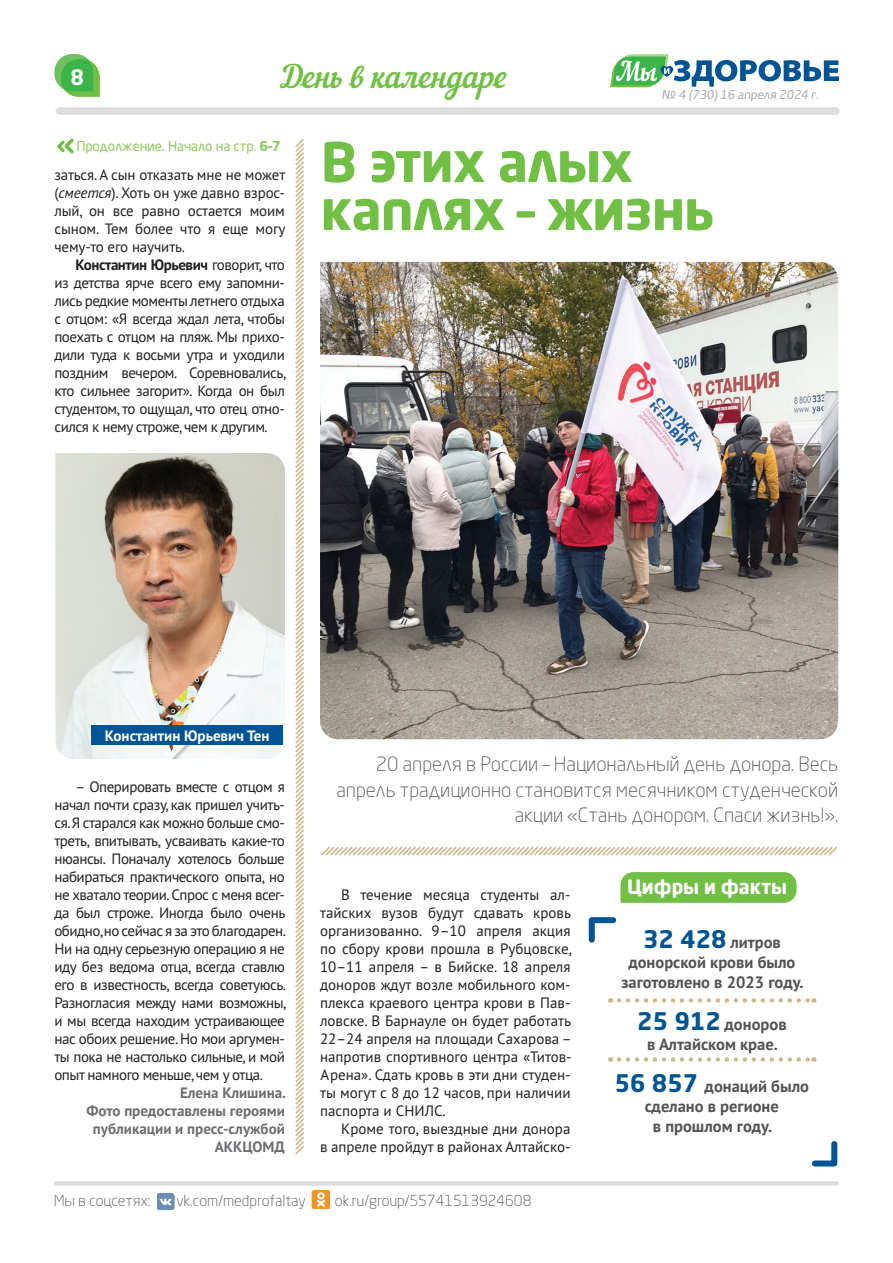
<style>
.page{position:relative;width:893px;height:1263px;background:#fff}
.page>*{position:absolute;margin:0;border:0;box-sizing:border-box;transform-origin:0 0}
.t1{font:700 54px/48px "Neo Sans Pro";letter-spacing:-.02em;color:#71bf44}
.t2{font:31.5px "Nautilus Pompilius";color:#71bf44}
.t3{font:700 21px "Neo Sans Pro";color:#fff}
.t4{font:300 19.5px/25.5px "Neo Sans Pro";color:#57585a;text-align:right}
.t5{font:700 19.5px "Neo Sans Pro";color:#fff}
.t6{font:700 16.5px/19.8px "PT Sans";color:#535355;text-align:center}
.t7{font:15px/18px "PT Sans";letter-spacing:-.01em;color:#231f20;text-align:justify}
.t8{font:700 15px/18px "PT Sans";color:#6c6d70;text-align:right}
.t9{font:300 15px "Neo Sans Pro";color:#57585a}
.t10{font:700 15px "PT Sans";color:#fff}
.t11{font:13.5px "Neo Sans Pro";letter-spacing:-.01em;color:#8dc964}
.t12{font:12px "Neo Sans Pro";color:#a8a9ad}
.s1{font-weight:700}
.s2{font-style:italic}
.s3{font-family:"Neo Sans Pro";font-size:24px;color:#015494}
</style>
<div class="page">
<div style="left:59px;top:107px;width:777px;height:8px;background:#dcdddf"></div>
<div style="left:56px;top:1181px;width:781px;height:5px;background:#dcdddf"></div>
<svg style="left:610px;top:54px;width:229px;height:33px"></svg>
<img style="left:157px;top:1193px;width:17px;height:17px">
<img style="left:157px;top:1195px;width:17px;height:14px">
<img style="left:312px;top:1191px;width:18px;height:18px">
<svg style="left:54px;top:54px;width:46px;height:43px"></svg>
<svg style="left:57px;top:138px;width:17px;height:16px"></svg>
<img style="left:320px;top:262px;width:518px;height:477px">
<svg style="left:321px;top:846px;width:517px;height:10px"></svg>
<svg style="left:295px;top:138px;width:9px;height:1017px"></svg>
<img style="left:55px;top:453px;width:230px;height:306px">
<div style="left:91px;top:726px;width:191px;height:19px;background:#015494"></div>
<svg style="left:619px;top:998px;width:195px;height:5px"></svg>
<svg style="left:619px;top:1057px;width:195px;height:5px"></svg>
<svg style="left:620px;top:872px;width:177px;height:31px;background:#75c14a"></svg>
<svg style="left:588px;top:917px;width:29px;height:26px"></svg>
<svg style="left:811px;top:1141px;width:27px;height:26px"></svg>
<h3 class="t3" style="left:70px;top:64px;width:15px">8</h3>
<h2 class="t2" style="left:281px;top:58px;width:228px">День в календаре</h2>
<p class="t12" style="left:662px;top:87px;width:160px">№ 4 (730) 16 апреля 2024 г.</p>
<p class="t11" style="left:76px;top:137px;width:206px">Продолжение. Начало на стр. <span class="s1">6–7</span></p>
<h1 class="t1" style="left:321px;top:137px;width:395px">В этих алых каплях – жизнь</h1>
<p class="t7" style="left:54px;top:165px;width:233px">заться. А сын отказать мне не может (<span class="s2">смеется</span>). Хоть он уже давно взрос&shy;лый, он все равно остается моим сыном. Тем более что я еще могу чему-то его научить.</p>
<p class="t7" style="left:54px;top:255px;width:233px;text-indent:21px"><span class="s1">Константин Юрьевич</span> говорит, что из детства ярче всего ему запомни&shy;лись редкие моменты летнего отдыха с отцом: «Я всегда ждал лета, чтобы поехать с отцом на пляж. Мы прихо&shy;дили туда к восьми утра и уходили поздним вечером. Соревновались, кто сильнее загорит». Когда он был студентом, то ощущал, что отец отно&shy;сился к нему строже, чем к другим.</p>
<p class="t10" style="left:105px;top:725px;width:166px">Константин Юрьевич Тен</p>
<p class="t7" style="left:54px;top:777px;width:233px;text-indent:21px">– Оперировать вместе с отцом я начал почти сразу, как пришел учить&shy;ся. Я старался как можно больше смо&shy;треть, впитывать, усваивать какие-то нюансы. Поначалу хотелось больше набираться практического опыта, но не хватало теории. Спрос с меня всег&shy;да был строже. Иногда было очень обидно, но сейчас я за это благодарен.<br>Ни на одну серьезную операцию я не иду без ведома отца, всегда ставлю его в известность, всегда советуюсь.<br>Разногласия между нами возможны, и мы всегда находим устраивающее нас обоих решение. Но мои аргумен&shy;ты пока не настолько сильные, и мой опыт намного меньше, чем у отца.</p>
<p class="t8" style="left:86px;top:1083px;width:201px">Елена Клишина.<br>Фото предоставлены героями публикации и пресс-службой<br>АККЦОМД</p>
<h3 class="t4" style="left:336px;top:751px;width:503px">20 апреля в России – Национальный день донора. Весь апрель традиционно становится месячником студенческой акции «Стань донором. Спаси жизнь!».</h3>
<p class="t7" style="left:320px;top:885px;width:253px;text-indent:21px">В течение месяца студенты ал&shy;тайских вузов будут сдавать кровь организованно. 9–10 апреля акция по сбору крови прошла в Рубцовске, 10–11 апреля – в Бийске. 18 апреля доноров ждут возле мобильного ком&shy;плекса краевого центра крови в Пав&shy;ловске. В Барнауле он будет работать 22–24 апреля на площади Сахарова – напротив спортивного центра «Титов-Арена». Сдать кровь в эти дни студен&shy;ты могут с 8 до 12 часов, при наличии паспорта и СНИЛС.</p>
<p class="t7" style="left:320px;top:1119px;width:252px;text-align:right">Кроме того, выездные дни донора<br>в апреле пройдут в районах Алтайско-</p>
<h3 class="t5" style="left:627px;top:875px;width:161px">Цифры и факты</h3>
<p class="t6" style="left:621px;top:932px;width:184px"><span class="s3">32 428</span> литров донорской крови было заготовлено в 2023 году.</p>
<p class="t6" style="left:637px;top:1014px;width:151px"><span class="s3">25 912</span> доноров в Алтайском крае.</p>
<p class="t6" style="left:615px;top:1076px;width:196px"><span class="s3">56 857</span> донаций было сделано в регионе<br>в прошлом году.</p>
<p class="t9" style="left:54px;top:1192px;width:98px">Мы в соцсетях:</p>
<p class="t9" style="left:176px;top:1192px;width:131px">vk.com/medprofaltay</p>
<p class="t9" style="left:335px;top:1192px;width:198px">ok.ru/group/55741513924608</p>
</div>
